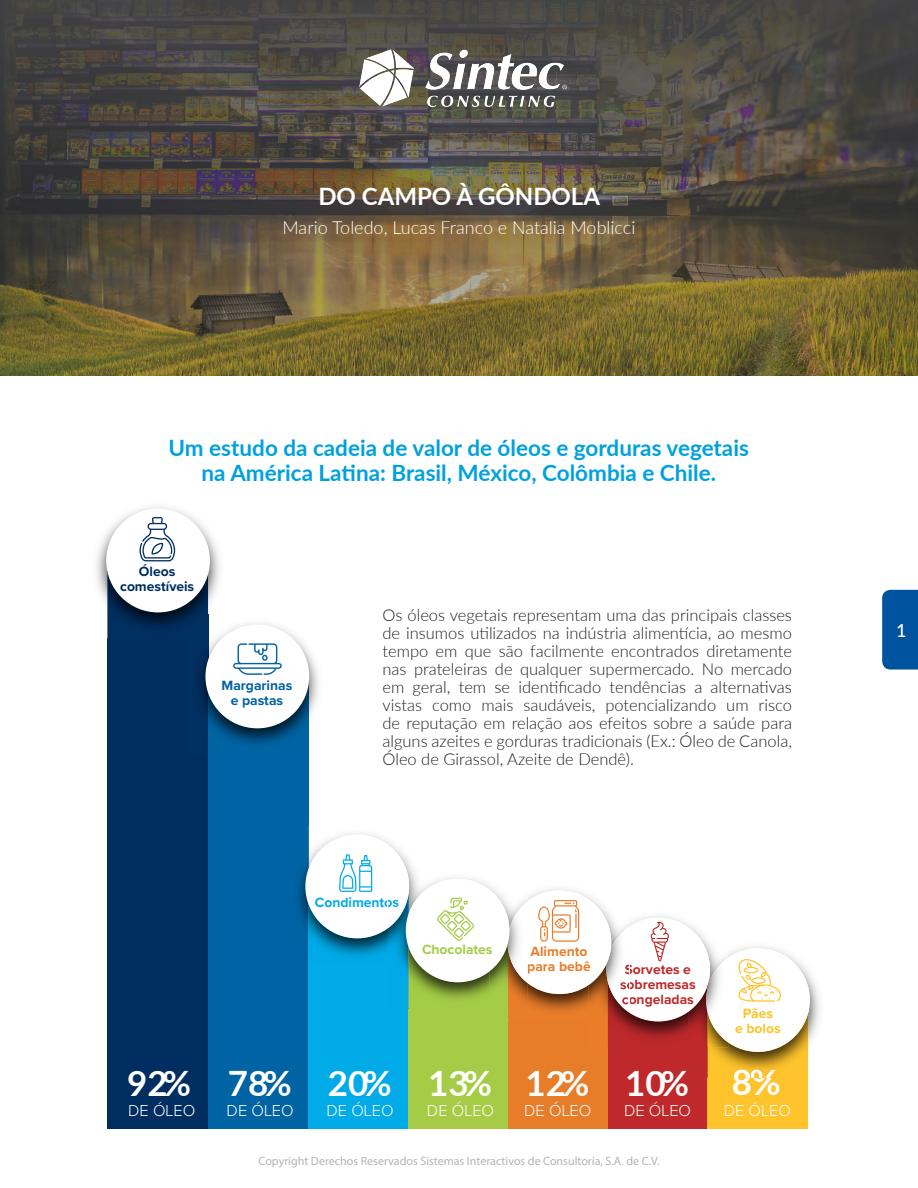
<style>
.page{position:relative;width:918px;height:1188px;background:#fff}
.page>*{position:absolute;margin:0;border:0;box-sizing:border-box;transform-origin:0 0}
.t1{font:700 34.95px "Lato";color:#fff}
.t2{font:700 24px "Lato";color:#fff}
.t3{font:700 22.5px/25.5px "Lato";color:#00a1de;text-align:center}
.t4{font:300 18px "Lato";color:#fff}
.t5{font:500 18px "Lato";color:#fff}
.t6{font:300 16.5px/18px "Lato";color:#231f20;text-align:justify}
.t7{font:300 16.35px "Proxima Nova";color:#fff}
.t8{font:700 13.95px/15px "Proxima Nova";color:#bf292b;text-align:center}
.t9{font:700 13.95px/15px "Proxima Nova";color:#0063a3;text-align:center}
.t10{font:700 13.95px/15px "Proxima Nova";color:#002e61;text-align:center}
.t11{font:700 13.95px/15px "Proxima Nova";color:#e87d29}
.t12{font:700 13.95px "Proxima Nova";color:#00abe8}
.t13{font:700 13.95px/15px "Proxima Nova";color:#ffc42b;text-align:center}
.t14{font:700 13.95px "Proxima Nova";color:#a6cc47}
.t15{font:12px "Myriad Pro";color:#b2b4b3}
</style>
<div class="page">
<div style="left:882px;top:590px;width:36px;height:80px;background:#00549f"></div>
<img style="left:1px;top:0;width:917px;height:376px">
<img style="left:359px;top:49px;width:208px;height:58px">
<div style="left:108px;top:564px;width:100px;height:565px;background:#002e61"></div>
<div style="left:208px;top:679px;width:101px;height:450px;background:#0063a3"></div>
<img style="left:96px;top:507px;width:124px;height:131px">
<img style="left:108px;top:576px;width:100px;height:62px">
<div style="left:106px;top:509px;width:104px;height:103px;background:#fff;border-radius:50%"></div>
<svg style="left:140px;top:517px;width:35px;height:44px"></svg>
<img style="left:208px;top:623px;width:111px;height:94px">
<img style="left:199px;top:654px;width:9px;height:61px">
<img style="left:208px;top:684px;width:101px;height:60px">
<img style="left:188px;top:615px;width:40px;height:23px">
<div style="left:205px;top:625px;width:104px;height:103px;background:#fff;border-radius:50%"></div>
<svg style="left:233px;top:643px;width:49px;height:32px"></svg>
<div style="left:308px;top:890px;width:101px;height:239px;background:#00abe8"></div>
<img style="left:309px;top:833px;width:104px;height:36px">
<img style="left:298px;top:825px;width:11px;height:102px">
<img style="left:308px;top:905px;width:80px;height:52px">
<div style="left:305px;top:835px;width:104px;height:103px;background:#fff;border-radius:50%"></div>
<svg style="left:339px;top:854px;width:33px;height:38px"></svg>
<div style="left:409px;top:934px;width:100px;height:195px;background:#a6cc47"></div>
<div style="left:508px;top:948px;width:101px;height:181px;background:#e87d29"></div>
<div style="left:608px;top:973px;width:100px;height:156px;background:#bf292b"></div>
<div style="left:708px;top:1007px;width:100px;height:122px;background:#ffc42b"></div>
<img style="left:728px;top:946px;width:92px;height:132px">
<img style="left:689px;top:990px;width:19px;height:88px">
<img style="left:711px;top:1016px;width:97px;height:62px">
<img style="left:733px;top:1070px;width:44px;height:8px">
<img style="left:734px;top:1070px;width:41px;height:8px">
<div style="left:706px;top:948px;width:104px;height:104px;background:#fff;border-radius:50%"></div>
<img style="left:629px;top:916px;width:76px;height:22px">
<img style="left:589px;top:965px;width:19px;height:52px">
<img style="left:614px;top:1012px;width:75px;height:26px">
<img style="left:700px;top:938px;width:28px;height:20px">
<img style="left:708px;top:1042px;width:20px;height:5px">
<img style="left:706px;top:958px;width:21px;height:84px">
<div style="left:606px;top:918px;width:104px;height:103px;background:#fff;border-radius:50%"></div>
<svg style="left:651px;top:922px;width:18px;height:39px"></svg>
<svg style="left:738px;top:959px;width:43px;height:43px"></svg>
<img style="left:527px;top:888px;width:76px;height:20px">
<img style="left:508px;top:983px;width:81px;height:28px">
<img style="left:599px;top:908px;width:30px;height:19px">
<img style="left:608px;top:1013px;width:21px;height:7px">
<img style="left:606px;top:927px;width:23px;height:86px">
<svg style="left:625px;top:965px;width:4px;height:9px"></svg>
<svg style="left:620px;top:980px;width:9px;height:9px"></svg>
<svg style="left:622px;top:995px;width:7px;height:12px"></svg>
<div style="left:508px;top:890px;width:103px;height:104px;background:#fff;border-radius:50%"></div>
<svg style="left:538px;top:900px;width:41px;height:42px"></svg>
<img style="left:388px;top:928px;width:21px;height:80px">
<img style="left:406px;top:869px;width:21px;height:95px">
<img style="left:388px;top:869px;width:21px;height:59px">
<svg style="left:388px;top:897px;width:10px;height:10px"></svg>
<img style="left:409px;top:946px;width:99px;height:53px">
<img style="left:508px;top:983px;width:19px;height:25px">
<img style="left:508px;top:901px;width:19px;height:82px">
<div style="left:406px;top:879px;width:104px;height:103px;background:#fff;border-radius:50%"></div>
<svg style="left:437px;top:898px;width:37px;height:43px"></svg>
<p class="t2" style="left:318px;top:179px;width:283px">DO CAMPO À GÔNDOLA</p>
<p class="t4" style="left:283px;top:215px;width:354px">Mario Toledo, Lucas Franco e Natalia Moblicci</p>
<p class="t3" style="left:169px;top:434px;width:582px">Um estudo da cadeia de valor de óleos e gorduras vegetais na América Latina: Brasil, México, Colômbia e Chile.</p>
<p class="t10" style="left:120px;top:563px;width:76px">Óleos comestíveis</p>
<p class="t9" style="left:222px;top:677px;width:72px">Margarinas e pastas</p>
<p class="t6" style="left:382px;top:605px;width:411px">Os óleos vegetais representam uma das principais classes de insumos utilizados na indústria alimentícia, ao mesmo tempo em que são facilmente encontrados diretamente nas prateleiras de qualquer supermercado. No mercado em geral, tem se identificado tendências a alternativas vistas como mais saudáveis, potencializando um risco de reputação em relação aos efeitos sobre a saúde para alguns azeites e gorduras tradicionais (Ex.: Óleo de Canola, Óleo de Girassol, Azeite de Dendê).</p>
<h1 class="t1" style="left:127px;top:1057px;width:65px">92%</h1>
<p class="t7" style="left:128px;top:1103px;width:69px">DE ÓLEO</p>
<p class="t12" style="left:315px;top:892px;width:86px">Condimentos</p>
<p class="t14" style="left:422px;top:939px;width:72px">Chocolates</p>
<h1 class="t1" style="left:228px;top:1057px;width:65px">78%</h1>
<p class="t7" style="left:227px;top:1103px;width:69px">DE ÓLEO</p>
<h1 class="t1" style="left:328px;top:1057px;width:65px">20%</h1>
<p class="t7" style="left:327px;top:1103px;width:69px">DE ÓLEO</p>
<h1 class="t1" style="left:428px;top:1057px;width:65px">13%</h1>
<p class="t7" style="left:427px;top:1103px;width:69px">DE ÓLEO</p>
<p class="t11" style="left:527px;top:943px;width:65px">Alimento para bebê</p>
<h1 class="t1" style="left:526px;top:1057px;width:65px">12%</h1>
<p class="t7" style="left:524px;top:1103px;width:69px">DE ÓLEO</p>
<p class="t8" style="left:620px;top:962px;width:77px">Sorvetes e sobremesas congeladas</p>
<h1 class="t1" style="left:625px;top:1057px;width:65px">10%</h1>
<p class="t7" style="left:624px;top:1103px;width:69px">DE ÓLEO</p>
<p class="t15" style="left:259px;top:1154px;width:403px">Copyright Derechos Reservados Sistemas Interactivos de Consultoría, S.A. de C.V.</p>
<p class="t13" style="left:735px;top:1006px;width:47px">Pães<br>e bolos</p>
<h1 class="t1" style="left:732px;top:1057px;width:50px">8%</h1>
<p class="t7" style="left:724px;top:1103px;width:69px">DE ÓLEO</p>
<p class="t5" style="left:896px;top:617px;width:12px">1</p>
</div>
